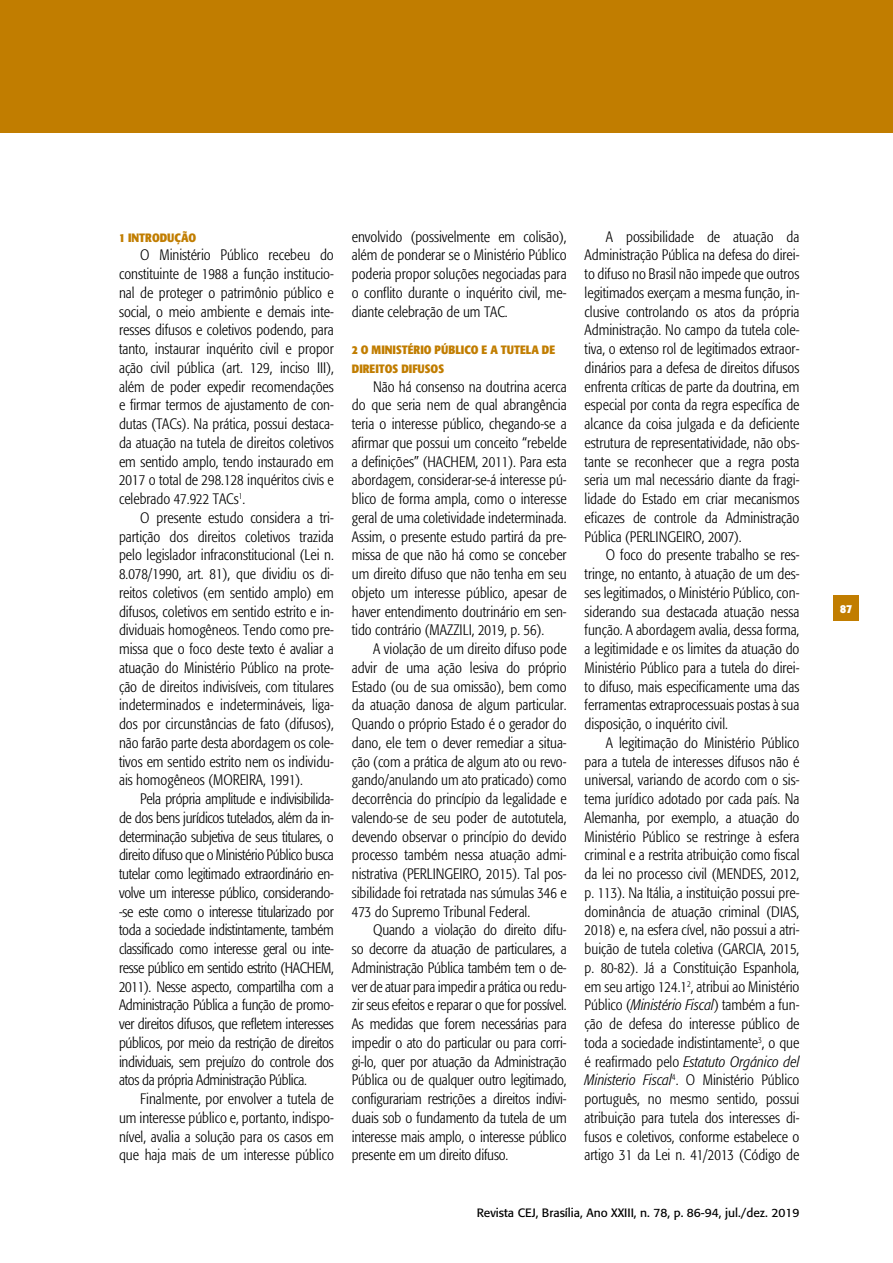
<style>
.page{position:relative;width:893px;height:1263px;background:#fff}
.page>*{position:absolute;margin:0;border:0;box-sizing:border-box;transform-origin:0 0}
.t1{font:300 condensed 15px/18.8px "Formata";color:#000;text-align:justify}
.t2{font:12px "Formata";color:#000}
.t3{font:700 condensed 12px/18.8px "Formata";color:#c17d00}
.t4{font:700 condensed 12px "Formata";color:#fff}
.s1{font-style:italic}
</style>
<div class="page">
<div style="left:833px;top:595px;width:26px;height:26px;background:#c17d00"></div>
<div style="left:0;top:0;width:893px;height:132px;background:#c17d00"></div>
<p class="t3" style="left:119px;top:228px;width:79px">1 INTRODUÇÃO</p>
<p class="t1" style="left:119px;top:246px;width:216px;text-indent:21px">O Ministério Público recebeu do constituinte de 1988 a função institucio&shy;nal de proteger o patrimônio público e social, o meio ambiente e demais inte&shy;resses difusos e coletivos podendo, para tanto, instaurar inquérito civil e propor ação civil pública (art. 129, inciso III), além de poder expedir recomendações e firmar termos de ajustamento de con&shy;dutas (TACs). Na prática, possui destaca&shy;da atuação na tutela de direitos coletivos em sentido amplo, tendo instaurado em 2017 o total de 298.128 inquéritos civis e celebrado 47.922 TACs<sup>1</sup>.</p>
<p class="t1" style="left:119px;top:508px;width:216px;text-indent:21px">O presente estudo considera a tri&shy;partição dos direitos coletivos trazida pelo legislador infraconstitucional (Lei n.<br>8.078/1990, art. 81), que dividiu os di&shy;reitos coletivos (em sentido amplo) em difusos, coletivos em sentido estrito e in&shy;dividuais homogêneos. Tendo como pre&shy;missa que o foco deste texto é avaliar a atuação do Ministério Público na prote&shy;ção de direitos indivisíveis, com titulares indeterminados e indetermináveis, liga&shy;dos por circunstâncias de fato (difusos), não farão parte desta abordagem os cole&shy;tivos em sentido estrito nem os individu&shy;ais homogêneos (MOREIRA, 1991).</p>
<p class="t1" style="left:119px;top:790px;width:216px;text-indent:21px">Pela própria amplitude e indivisibilida&shy;de dos bens jurídicos tutelados, além da in&shy;determinação subjetiva de seus titulares, o direito difuso que o Ministério Público busca tutelar como legitimado extraordinário en&shy;volve um interesse público, considerando--se este como o interesse titularizado por toda a sociedade indistintamente, também classificado como interesse geral ou inte&shy;resse público em sentido estrito (HACHEM, 2011). Nesse aspecto, compartilha com a Administração Pública a função de promo&shy;ver direitos difusos, que refletem interesses públicos, por meio da restrição de direitos individuais, sem prejuízo do controle dos atos da própria Administração Pública.</p>
<p class="t1" style="left:119px;top:1090px;width:216px;text-indent:21px">Finalmente, por envolver a tutela de um interesse público e, portanto, indispo&shy;nível, avalia a solução para os casos em que haja mais de um interesse público</p>
<p class="t1" style="left:352px;top:227px;width:216px">envolvido (possivelmente em colisão), além de ponderar se o Ministério Público poderia propor soluções negociadas para o conflito durante o inquérito civil, me&shy;diante celebração de um TAC.</p>
<p class="t3" style="left:352px;top:340px;width:205px">2 O MINISTÉRIO PÚBLICO E A TUTELA DE<br>DIREITOS DIFUSOS</p>
<p class="t1" style="left:352px;top:377px;width:216px;text-indent:21px">Não há consenso na doutrina acerca do que seria nem de qual abrangência teria o interesse público, chegando-se a afirmar que possui um conceito “rebelde a definições” (HACHEM, 2011). Para esta abordagem, considerar-se-á interesse pú&shy;blico de forma ampla, como o interesse geral de uma coletividade indeterminada.<br>Assim, o presente estudo partirá da pre&shy;missa de que não há como se conceber um direito difuso que não tenha em seu objeto um interesse público, apesar de haver entendimento doutrinário em sen&shy;tido contrário (MAZZILI, 2019, p. 56).</p>
<p class="t1" style="left:352px;top:640px;width:216px;text-indent:21px">A violação de um direito difuso pode advir de uma ação lesiva do próprio Estado (ou de sua omissão), bem como da atuação danosa de algum particular.<br>Quando o próprio Estado é o gerador do dano, ele tem o dever remediar a situa&shy;ção (com a prática de algum ato ou revo&shy;gando/anulando um ato praticado) como decorrência do princípio da legalidade e valendo-se de seu poder de autotutela, devendo observar o princípio do devido processo também nessa atuação admi&shy;nistrativa (PERLINGEIRO, 2015). Tal pos&shy;sibilidade foi retratada nas súmulas 346 e 473 do Supremo Tribunal Federal.</p>
<p class="t1" style="left:352px;top:921px;width:216px;text-indent:21px">Quando a violação do direito difu&shy;so decorre da atuação de particulares, a Administração Pública também tem o de&shy;ver de atuar para impedir a prática ou redu&shy;zir seus efeitos e reparar o que for possível.<br>As medidas que forem necessárias para impedir o ato do particular ou para corri&shy;gi-lo, quer por atuação da Administração Pública ou de qualquer outro legitimado, configurariam restrições a direitos indivi&shy;duais sob o fundamento da tutela de um interesse mais amplo, o interesse público presente em um direito difuso.</p>
<p class="t1" style="left:585px;top:227px;width:216px;text-indent:21px">A possibilidade de atuação da Administração Pública na defesa do direi&shy;to difuso no Brasil não impede que outros legitimados exerçam a mesma função, in&shy;clusive controlando os atos da própria Administração. No campo da tutela cole&shy;tiva, o extenso rol de legitimados extraor&shy;dinários para a defesa de direitos difusos enfrenta críticas de parte da doutrina, em especial por conta da regra específica de alcance da coisa julgada e da deficiente estrutura de representatividade, não obs&shy;tante se reconhecer que a regra posta seria um mal necessário diante da fragi&shy;lidade do Estado em criar mecanismos eficazes de controle da Administração Pública (PERLINGEIRO, 2007).</p>
<p class="t1" style="left:585px;top:546px;width:216px;text-indent:21px">O foco do presente trabalho se res&shy;tringe, no entanto, à atuação de um des&shy;ses legitimados, o Ministério Público, con&shy;siderando sua destacada atuação nessa função. A abordagem avalia, dessa forma, a legitimidade e os limites da atuação do Ministério Público para a tutela do direi&shy;to difuso, mais especificamente uma das ferramentas extraprocessuais postas à sua disposição, o inquérito civil.</p>
<p class="t1" style="left:585px;top:733px;width:216px;text-indent:21px">A legitimação do Ministério Público para a tutela de interesses difusos não é universal, variando de acordo com o sis&shy;tema jurídico adotado por cada país. Na Alemanha, por exemplo, a atuação do Ministério Público se restringe à esfera criminal e a restrita atribuição como fiscal da lei no processo civil (MENDES, 2012, p. 113). Na Itália, a instituição possui pre&shy;dominância de atuação criminal (DIAS, 2018) e, na esfera cível, não possui a atri&shy;buição de tutela coletiva (GARCIA, 2015, p. 80-82). Já a Constituição Espanhola, em seu artigo 124.1<sup>2</sup>, atribui ao Ministério Público (<span class="s1">Ministério Fiscal</span>) também a fun&shy;ção de defesa do interesse público de toda a sociedade indistintamente<sup>3</sup>, o que é reafirmado pelo <span class="s1">Estatuto Orgánico del Ministerio Fiscal</span><sup>4</sup>. O Ministério Público português, no mesmo sentido, possui atribuição para tutela dos interesses di&shy;fusos e coletivos, conforme estabelece o artigo 31 da Lei n. 41/2013 (Código de</p>
<p class="t2" style="left:477px;top:1205px;width:324px">Revista CEJ, Brasília, Ano XXIII, n. 78, p. 86-94, jul./dez. 2019</p>
<p class="t4" style="left:840px;top:601px;width:13px">87</p>
</div>
